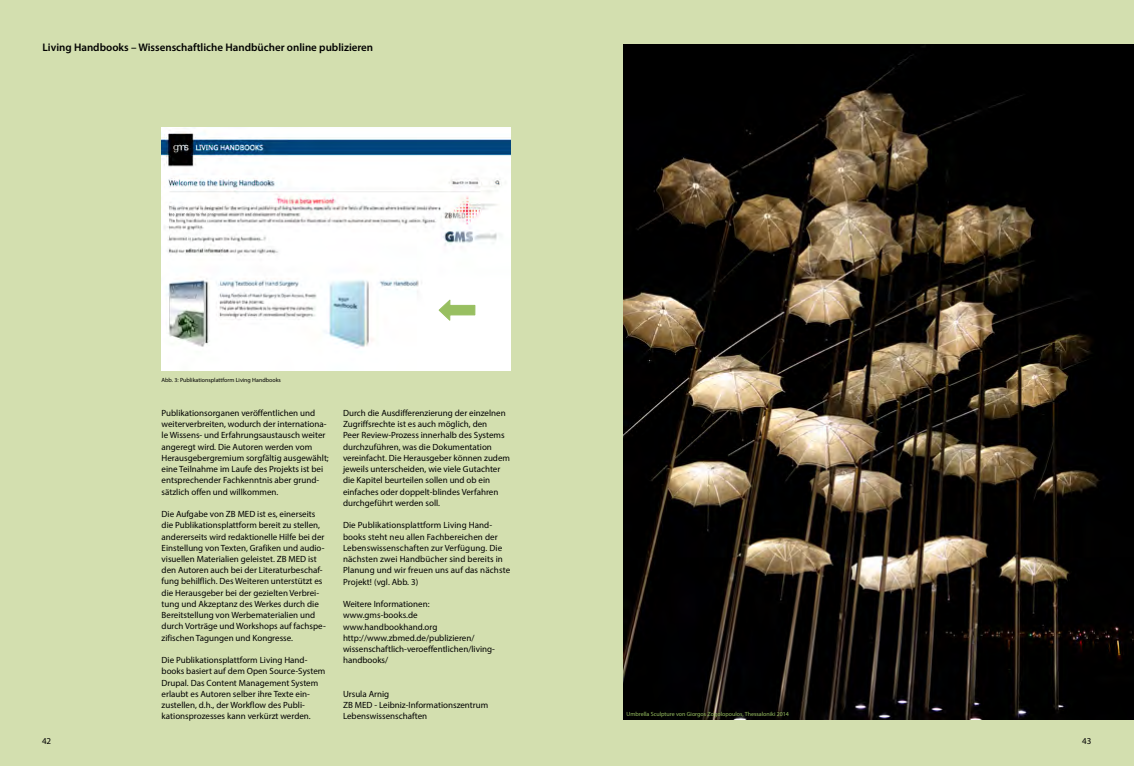
<style>
.page{position:relative;width:1134px;height:766px;background:#fff}
.page>*{position:absolute;margin:0;border:0;box-sizing:border-box;transform-origin:0 0}
.t1{font:600 11px "Myriad Pro";color:#000}
.t2{font:9px/11.2px "Myriad Pro";color:#000}
.t3{font:6px "Myriad Pro";color:#98bf61}
.t4{font:6px "Myriad Pro";color:#000}
</style>
<div class="page">
<div style="left:0;top:0;width:567px;height:765px;background:#d3dfaf"></div>
<div style="left:567px;top:0;width:567px;height:765px;background:#d3dfaf"></div>
<img style="left:162px;top:128px;width:348px;height:243px">
<svg style="left:438px;top:299px;width:37px;height:22px"></svg>
<img style="left:624px;top:45px;width:510px;height:674px">
<p class="t1" style="left:43px;top:40px;width:332px">Living Handbooks – Wissenschaftliche Handbücher online publizieren</p>
<p class="t4" style="left:162px;top:376px;width:121px">Abb. 3: Publikationsplattform Living Handbooks</p>
<p class="t2" style="left:162px;top:407px;width:169px">Publikationsorganen veröffentlichen und weiterverbreiten, wodurch der internationa&shy;le Wissens- und Erfahrungsaustausch weiter angeregt wird. Die Autoren werden vom Herausgebergremium sorgfältig ausgewählt; eine Teilnahme im Laufe des Projekts ist bei entsprechender Fachkenntnis aber grund&shy;sätzlich offen und willkommen.</p>
<p class="t2" style="left:162px;top:508px;width:166px">Die Aufgabe von ZB MED ist es, einerseits die Publikationsplattform bereit zu stellen, andererseits wird redaktionelle Hilfe bei der Einstellung von Texten, Grafiken und audio&shy;visuellen Materialien geleistet. ZB MED ist den Autoren auch bei der Literaturbeschaf&shy;fung behilflich. Des Weiteren unterstützt es die Herausgeber bei der gezielten Verbrei&shy;tung und Akzeptanz des Werkes durch die Bereitstellung von Werbematerialien und durch Vorträge und Workshops auf fachspe&shy;zifischen Tagungen und Kongresse.</p>
<p class="t2" style="left:162px;top:654px;width:165px">Die Publikationsplattform Living Hand&shy;books basiert auf dem Open Source-System Drupal. Das Content Management System erlaubt es Autoren selber ihre Texte ein&shy;zustellen, d.h., der Workflow des Publi&shy;kationsprozesses kann verkürzt werden.</p>
<p class="t2" style="left:343px;top:407px;width:169px">Durch die Ausdifferenzierung der einzelnen Zugriffsrechte ist es auch möglich, den<br>Peer Review-Prozess innerhalb des Systems durchzuführen, was die Dokumentation vereinfacht. Die Herausgeber können zudem jeweils unterscheiden, wie viele Gutachter die Kapitel beurteilen sollen und ob ein einfaches oder doppelt-blindes Verfahren durchgeführt werden soll.</p>
<p class="t2" style="left:343px;top:519px;width:169px">Die Publikationsplattform Living Hand&shy;books steht neu allen Fachbereichen der Lebenswissenschaften zur Verfügung. Die nächsten zwei Handbücher sind bereits in Planung und wir freuen uns auf das nächste Projekt! (vgl. Abb. 3)</p>
<p class="t2" style="left:343px;top:598px;width:153px">Weitere Informationen: www.gms-books.de www.handbookhand.org http://www.zbmed.de/publizieren/ wissenschaftlich-veroeffentlichen/living&shy;handbooks/</p>
<p class="t2" style="left:343px;top:688px;width:147px">Ursula Arnig<br>ZB MED - Leibniz-Informationszentrum<br>Lebenswissenschaften</p>
<p class="t3" style="left:626px;top:710px;width:164px">Umbrella Sculpture von Giorgos Zogolopoulos, Thessaloniki 2014</p>
<p class="t2" style="left:42px;top:735px;width:11px">42</p>
<p class="t2" style="left:1082px;top:735px;width:11px">43</p>
</div>
